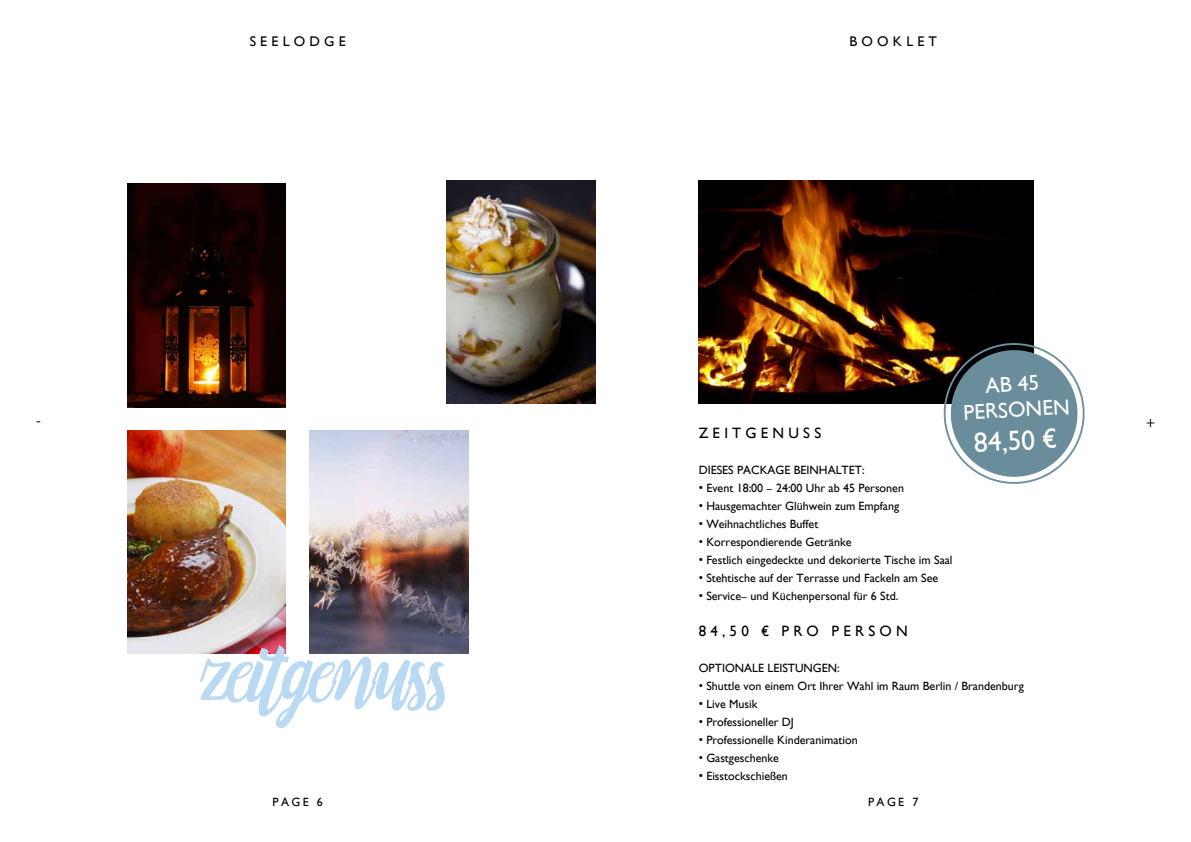
<style>
.page{position:relative;width:1191px;height:842px;background:#fff}
.page>*{position:absolute;margin:0;border:0;box-sizing:border-box;transform-origin:0 0}
.t1{font:72px "Fonjava";letter-spacing:-.025em;color:#badaf3}
.t2{font:27.5px "Gill Sans";color:#fff}
.t3{font:21.4px/25.7px "Gill Sans";color:#fff;text-align:center}
.t4{font:15px "Gill Sans";letter-spacing:.28em;color:#000}
.t5{font:15px "Myriad Pro";color:#000}
.t6{font:14px "Gill Sans";letter-spacing:.3em;color:#000}
.t7{font:12px "Gill Sans";color:#000}
</style>
<div class="page">
<img style="left:698px;top:180px;width:335px;height:223px">
<img style="left:127px;top:184px;width:159px;height:223px">
<img style="left:310px;top:430px;width:158px;height:223px">
<img style="left:127px;top:430px;width:159px;height:223px">
<img style="left:446px;top:180px;width:149px;height:223px">
<svg style="left:935px;top:335px;width:150px;height:149px"></svg>
<p class="t6" style="left:250px;top:33px;width:98px">SEELODGE</p>
<p class="t6" style="left:849px;top:33px;width:89px">BOOKLET</p>
<h3 class="t3" style="left:961px;top:374px;width:108px;rotate:-3deg">AB 45<br>PERSONEN</h3>
<h2 class="t2" style="left:973px;top:427px;width:84px;rotate:-3deg">84,50 €</h2>
<p class="t5" style="left:36px;top:412px;width:6px">-</p>
<p class="t5" style="left:1146px;top:412px;width:10px">+</p>
<p class="t4" style="left:698px;top:424px;width:124px">ZEITGENUSS</p>
<p class="t7" style="left:698px;top:463px;width:167px">DIESES PACKAGE BEINHALTET:</p>
<p class="t7" style="left:698px;top:481px;width:207px">• Event 18:00 – 24:00 Uhr ab 45 Personen</p>
<p class="t7" style="left:698px;top:499px;width:202px">• Hausgemachter Glühwein zum Empfang</p>
<p class="t7" style="left:698px;top:517px;width:121px">• Weihnachtliches Buffet</p>
<p class="t7" style="left:698px;top:535px;width:154px">• Korrespondierende Getränke</p>
<p class="t7" style="left:698px;top:553px;width:255px">• Festlich eingedeckte und dekorierte Tische im Saal</p>
<p class="t7" style="left:698px;top:571px;width:241px">• Stehtische auf der Terrasse und Fackeln am See</p>
<p class="t7" style="left:698px;top:589px;width:201px">• Service– und Küchenpersonal für 6 Std.</p>
<p class="t4" style="left:698px;top:622px;width:210px">84,50 € PRO PERSON</p>
<p class="t7" style="left:698px;top:661px;width:143px">OPTIONALE LEISTUNGEN:</p>
<p class="t7" style="left:698px;top:679px;width:326px">• Shuttle von einem Ort Ihrer Wahl im Raum Berlin / Brandenburg</p>
<p class="t7" style="left:698px;top:697px;width:60px">• Live Musik</p>
<p class="t7" style="left:698px;top:715px;width:97px">• Professioneller DJ</p>
<p class="t7" style="left:698px;top:733px;width:160px">• Professionelle Kinderanimation</p>
<p class="t7" style="left:698px;top:751px;width:82px">• Gastgeschenke</p>
<p class="t7" style="left:698px;top:769px;width:91px">• Eisstockschießen</p>
<h1 class="t1" style="left:201px;top:617px;width:250px">ZEITGENUSS</h1>
<p class="t7" style="left:272px;top:795px;width:52px">PAGE 6</p>
<p class="t7" style="left:868px;top:795px;width:52px">PAGE 7</p>
</div>
